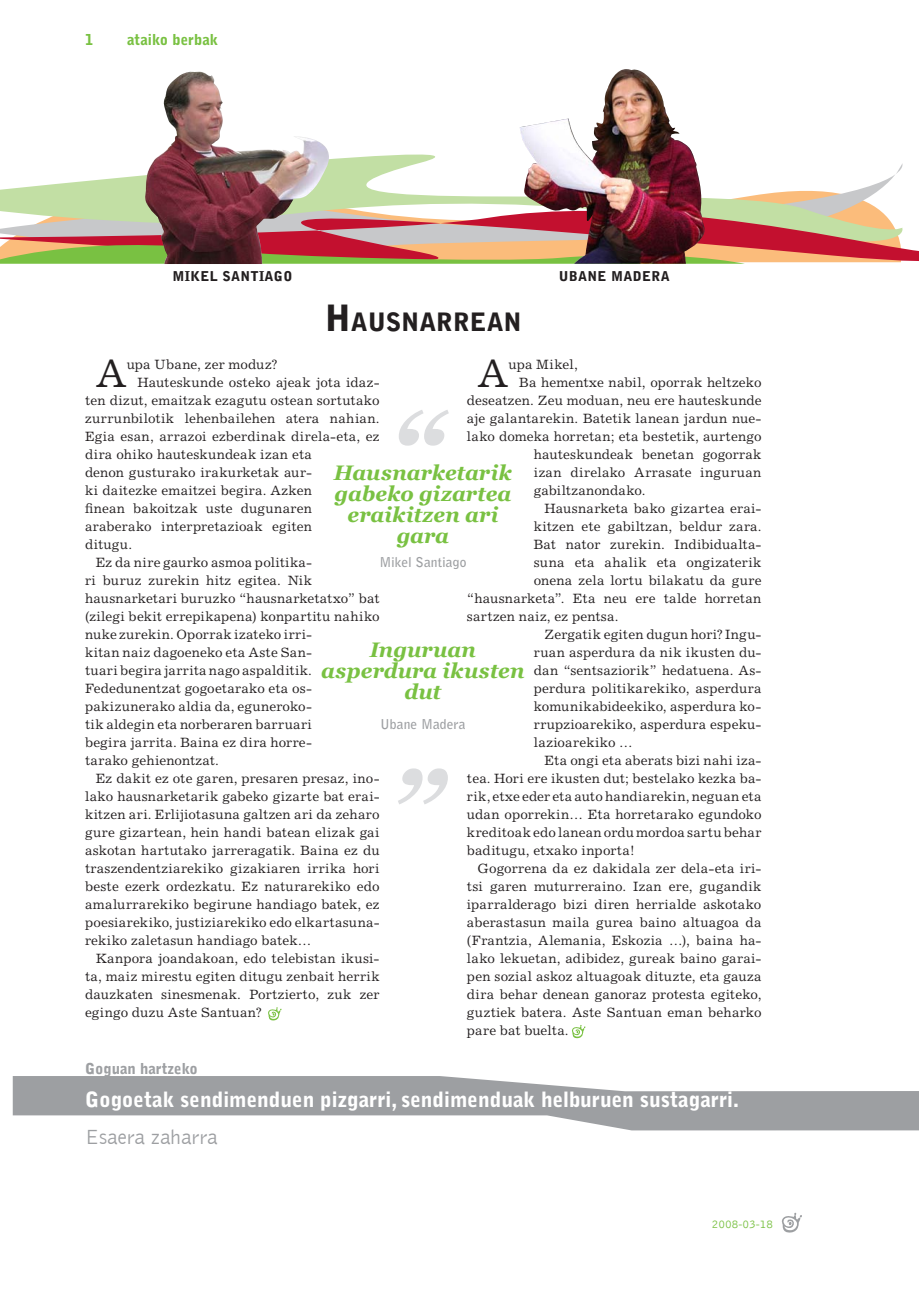
<style>
.page{position:relative;width:919px;height:1289px;background:#fff}
.page>*{position:absolute;margin:0;border:0;box-sizing:border-box;transform-origin:0 0}
.t1{font:39.75px "Excelsior";color:#231f20}
.t2{font:900 25.2px "Bell Gothic Std";color:#231f20}
.t3{font:italic 700 21px/21px "Georgia";color:#79c142;text-align:center}
.t4{font:900 21px "Bell Gothic Std";color:#fff}
.t5{font:300 21px "Bell Gothic";color:#9d9fa2}
.t6{font:900 15px "Bell Gothic";color:#9d9fa2}
.t7{font:900 15px "Bell Gothic Std";color:#79c142}
.t8{font:13.5px "Excelsior";letter-spacing:.015em;color:#231f20}
.t9{font:700 13.5px "Bell Gothic Std";letter-spacing:.005em;color:#9d9fa2}
.t10{font:900 13.5px "Bell Gothic Std";letter-spacing:.025em;color:#231f20}
.t11{font:300 12px "Bell Gothic";color:#79c142}
.s1{font-size:36px}
</style>
<div class="page">
<svg style="left:781px;top:1212px;width:21px;height:21px"></svg>
<svg style="left:0;top:154px;width:903px;height:40px"></svg>
<svg style="left:0;top:194px;width:918px;height:70px"></svg>
<svg style="left:0;top:232px;width:744px;height:32px;background:#c0976c"></svg>
<svg style="left:13px;top:1076px;width:905px;height:54px;fill:#9d9fa2"></svg>
<svg style="left:399px;top:410px;width:50px;height:35px"></svg>
<svg style="left:268px;top:1007px;width:13px;height:14px"></svg>
<svg style="left:572px;top:1025px;width:13px;height:13px"></svg>
<svg style="left:398px;top:768px;width:50px;height:36px"></svg>
<img style="left:144px;top:72px;width:186px;height:192px">
<img style="left:520px;top:69px;width:186px;height:195px">
<p class="t7" style="left:85px;top:30px;width:10px">1</p>
<p class="t7" style="left:127px;top:30px;width:93px">ataiko berbak</p>
<p class="t10" style="left:172px;top:269px;width:121px">MIKEL SANTIAGO</p>
<p class="t10" style="left:558px;top:269px;width:112px">UBANE MADERA</p>
<h2 class="t2" style="left:325px;top:307px;width:198px"><span class="s1">H</span>AUSNARREAN</h2>
<h1 class="t1" style="left:96px;top:350px;width:32px">A</h1>
<p class="t8" style="left:127px;top:356px;width:152px">upa Ubane, zer moduz?</p>
<h1 class="t1" style="left:477px;top:350px;width:32px">A</h1>
<p class="t8" style="left:508px;top:356px;width:71px">upa Mikel,</p>
<p class="t8" style="left:137px;top:374px;width:244px">Hauteskunde osteko ajeak jota idaz-</p>
<p class="t8" style="left:85px;top:392px;width:296px">ten dizut, emaitzak ezagutu ostean sortutako</p>
<p class="t8" style="left:85px;top:410px;width:296px">zurrunbilotik lehenbailehen atera nahian.</p>
<p class="t8" style="left:85px;top:428px;width:296px">Egia esan, arrazoi ezberdinak direla-eta, ez</p>
<p class="t8" style="left:85px;top:446px;width:228px">dira ohiko hauteskundeak izan eta</p>
<p class="t8" style="left:85px;top:464px;width:228px">denon gusturako irakurketak aur-</p>
<p class="t8" style="left:85px;top:482px;width:228px">ki daitezke emaitzei begira. Azken</p>
<p class="t8" style="left:85px;top:500px;width:228px">finean bakoitzak uste dugunaren</p>
<p class="t8" style="left:85px;top:518px;width:228px">araberako interpretazioak egiten</p>
<p class="t8" style="left:85px;top:536px;width:49px">ditugu.</p>
<p class="t8" style="left:96px;top:554px;width:218px">Ez da nire gaurko asmoa politika-</p>
<p class="t8" style="left:85px;top:572px;width:228px">ri buruz zurekin hitz egitea. Nik</p>
<p class="t8" style="left:85px;top:590px;width:296px">hausnarketari buruzko “hausnarketatxo” bat</p>
<p class="t8" style="left:85px;top:608px;width:296px">(zilegi bekit errepikapena) konpartitu nahiko</p>
<p class="t8" style="left:85px;top:626px;width:228px">nuke zurekin. Oporrak izateko irri-</p>
<p class="t8" style="left:85px;top:644px;width:228px">kitan naiz dagoeneko eta Aste San-</p>
<p class="t8" style="left:85px;top:662px;width:228px">tuari begira jarrita nago aspalditik.</p>
<p class="t8" style="left:85px;top:680px;width:228px">Fededunentzat gogoetarako eta os-</p>
<p class="t8" style="left:85px;top:698px;width:228px">pakizunerako aldia da, eguneroko-</p>
<p class="t8" style="left:85px;top:716px;width:228px">tik aldegin eta norberaren barruari</p>
<p class="t8" style="left:85px;top:734px;width:228px">begira jarrita. Baina ez dira horre-</p>
<p class="t8" style="left:85px;top:752px;width:135px">tarako gehienontzat.</p>
<p class="t8" style="left:96px;top:770px;width:285px">Ez dakit ez ote garen, presaren presaz, ino-</p>
<p class="t8" style="left:85px;top:788px;width:296px">lako hausnarketarik gabeko gizarte bat erai-</p>
<p class="t8" style="left:85px;top:806px;width:296px">kitzen ari. Erlijiotasuna galtzen ari da zeharo</p>
<p class="t8" style="left:85px;top:824px;width:296px">gure gizartean, hein handi batean elizak gai</p>
<p class="t8" style="left:85px;top:842px;width:296px">askotan hartutako jarreragatik. Baina ez du</p>
<p class="t8" style="left:85px;top:860px;width:296px">traszendentziarekiko gizakiaren irrika hori</p>
<p class="t8" style="left:85px;top:878px;width:296px">beste ezerk ordezkatu. Ez naturarekiko edo</p>
<p class="t8" style="left:85px;top:896px;width:296px">amalurrarekiko begirune handiago batek, ez</p>
<p class="t8" style="left:85px;top:914px;width:296px">poesiarekiko, justiziarekiko edo elkartasuna-</p>
<p class="t8" style="left:85px;top:932px;width:227px">rekiko zaletasun handiago batek…</p>
<p class="t8" style="left:96px;top:950px;width:285px">Kanpora joandakoan, edo telebistan ikusi-</p>
<p class="t8" style="left:85px;top:968px;width:296px">ta, maiz mirestu egiten ditugu zenbait herrik</p>
<p class="t8" style="left:85px;top:986px;width:296px">dauzkaten sinesmenak. Portzierto, zuk zer</p>
<p class="t8" style="left:85px;top:1004px;width:178px">egingo duzu Aste Santuan?</p>
<p class="t8" style="left:519px;top:374px;width:244px">Ba hementxe nabil, oporrak heltzeko</p>
<p class="t8" style="left:467px;top:392px;width:296px">deseatzen. Zeu moduan, neu ere hauteskunde</p>
<p class="t8" style="left:467px;top:410px;width:296px">aje galantarekin. Batetik lanean jardun nue-</p>
<p class="t8" style="left:467px;top:428px;width:296px">lako domeka horretan; eta bestetik, aurtengo</p>
<p class="t8" style="left:533px;top:446px;width:229px">hauteskundeak benetan gogorrak</p>
<p class="t8" style="left:533px;top:464px;width:229px">izan direlako Arrasate inguruan</p>
<p class="t8" style="left:533px;top:482px;width:113px">gabiltzanondako.</p>
<p class="t8" style="left:544px;top:500px;width:218px">Hausnarketa bako gizartea erai-</p>
<p class="t8" style="left:533px;top:518px;width:229px">kitzen ete gabiltzan, beldur zara.</p>
<p class="t8" style="left:533px;top:536px;width:229px">Bat nator zurekin. Indibidualta-</p>
<p class="t8" style="left:533px;top:554px;width:229px">suna eta ahalik eta ongizaterik</p>
<p class="t8" style="left:533px;top:572px;width:229px">onena zela lortu bilakatu da gure</p>
<p class="t8" style="left:467px;top:590px;width:296px">“hausnarketa”. Eta neu ere talde horretan</p>
<p class="t8" style="left:467px;top:608px;width:153px">sartzen naiz, ez pentsa.</p>
<p class="t8" style="left:544px;top:626px;width:218px">Zergatik egiten dugun hori? Ingu-</p>
<p class="t8" style="left:533px;top:644px;width:229px">ruan asperdura da nik ikusten du-</p>
<p class="t8" style="left:533px;top:662px;width:229px">dan “sentsaziorik” hedatuena. As-</p>
<p class="t8" style="left:533px;top:680px;width:229px">perdura politikarekiko, asperdura</p>
<p class="t8" style="left:533px;top:698px;width:229px">komunikabideekiko, asperdura ko-</p>
<p class="t8" style="left:533px;top:716px;width:229px">rrupzioarekiko, asperdura espeku-</p>
<p class="t8" style="left:533px;top:734px;width:100px">lazioarekiko …</p>
<p class="t8" style="left:544px;top:752px;width:218px">Eta ongi eta aberats bizi nahi iza-</p>
<p class="t8" style="left:467px;top:770px;width:296px">tea. Hori ere ikusten dut; bestelako kezka ba-</p>
<p class="t8" style="left:467px;top:788px;width:296px">rik, etxe eder eta auto handiarekin, neguan eta</p>
<p class="t8" style="left:467px;top:806px;width:296px">udan oporrekin… Eta horretarako egundoko</p>
<p class="t8" style="left:467px;top:824px;width:296px">kreditoak edo lanean ordu mordoa sartu behar</p>
<p class="t8" style="left:467px;top:842px;width:169px">baditugu, etxako inporta!</p>
<p class="t8" style="left:477px;top:860px;width:285px">Gogorrena da ez dakidala zer dela-eta iri-</p>
<p class="t8" style="left:467px;top:878px;width:296px">tsi garen muturreraino. Izan ere, gugandik</p>
<p class="t8" style="left:467px;top:896px;width:296px">iparralderago bizi diren herrialde askotako</p>
<p class="t8" style="left:467px;top:914px;width:296px">aberastasun maila gurea baino altuagoa da</p>
<p class="t8" style="left:467px;top:932px;width:296px">(Frantzia, Alemania, Eskozia …), baina ha-</p>
<p class="t8" style="left:467px;top:950px;width:296px">lako lekuetan, adibidez, gureak baino garai-</p>
<p class="t8" style="left:467px;top:968px;width:296px">pen sozial askoz altuagoak dituzte, eta gauza</p>
<p class="t8" style="left:467px;top:986px;width:296px">dira behar denean ganoraz protesta egiteko,</p>
<p class="t8" style="left:467px;top:1004px;width:296px">guztiek batera. Aste Santuan eman beharko</p>
<p class="t8" style="left:467px;top:1022px;width:103px">pare bat buelta.</p>
<h3 class="t3" style="left:334px;top:462px;width:179px">Hausnarketarik gabeko gizartea eraikitzen ari gara</h3>
<p class="t9" style="left:379px;top:554px;width:88px">Mikel Santiago</p>
<h3 class="t3" style="left:321px;top:639px;width:205px">Inguruan asperdura ikusten dut</h3>
<p class="t9" style="left:380px;top:716px;width:87px">Ubane Madera</p>
<p class="t6" style="left:85px;top:1059px;width:114px">Goguan hartzeko</p>
<h3 class="t4" style="left:85px;top:1087px;width:655px">Gogoetak sendimenduen pizgarri, sendimenduak helburuen sustagarri.</h3>
<h3 class="t5" style="left:85px;top:1125px;width:134px">Esaera zaharra</h3>
<p class="t11" style="left:711px;top:1217px;width:63px">2008-03-18</p>
</div>
